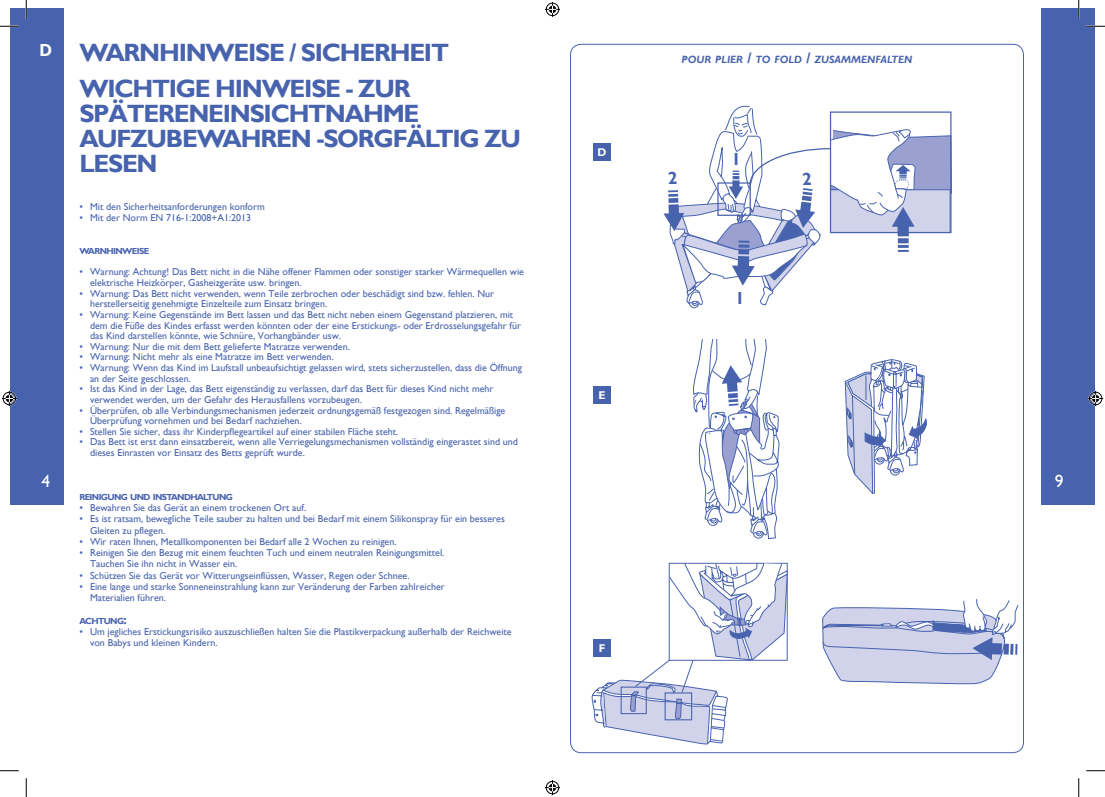
<style>
.page{position:relative;width:1105px;height:797px;background:#fff}
.page>*{position:absolute;margin:0;border:0;box-sizing:border-box;transform-origin:0 0}
.t1{font:700 25px/25px "Gill Sans";letter-spacing:-.05em;color:#4863ae}
.t2{font:700 17.5px "Gill Sans";color:#4863ae}
.t3{font:17.5px "Gill Sans";color:#fff}
.t4{font:700 11.25px "Gill Sans";color:#fff}
.t5{font:italic 700 10.5px "Gill Sans";color:#4863ae}
.t6{font:10px/10.6px "Gill Sans";color:#4863ae}
.t7{font:700 8.75px "Gill Sans";letter-spacing:-.07em;color:#4863ae}
.s1{font-size:12.5px}
.s2{font-size:15px}
</style>
<div class="page">
<div style="left:10px;top:8px;width:53px;height:496px;background:#4863ae"></div>
<svg style="left:693px;top:339px;width:86px;height:200px"></svg>
<svg style="left:845px;top:359px;width:82px;height:135px"></svg>
<svg style="left:663px;top:106px;width:289px;height:202px"></svg>
<div style="left:830px;top:111px;width:121px;height:122px;border:1px solid #4863ae"></div>
<svg style="left:592px;top:562px;width:196px;height:182px"></svg>
<svg style="left:822px;top:599px;width:196px;height:85px"></svg>
<div style="left:593px;top:143px;width:18px;height:18px;background:#4863ae"></div>
<div style="left:593px;top:386px;width:18px;height:18px;background:#4863ae"></div>
<div style="left:593px;top:639px;width:18px;height:18px;background:#4863ae"></div>
<div style="left:1041px;top:8px;width:54px;height:496px;background:#4863ae"></div>
<svg style="left:0;top:25px;width:19px;height:2px"></svg>
<svg style="left:1086px;top:25px;width:19px;height:2px"></svg>
<svg style="left:0;top:770px;width:19px;height:1px"></svg>
<svg style="left:1086px;top:770px;width:19px;height:1px"></svg>
<svg style="left:25px;top:0;width:2px;height:19px"></svg>
<svg style="left:25px;top:778px;width:2px;height:19px"></svg>
<svg style="left:1078px;top:0;width:1px;height:19px"></svg>
<svg style="left:1078px;top:778px;width:1px;height:19px"></svg>
<svg style="left:545px;top:2px;width:15px;height:15px"></svg>
<svg style="left:545px;top:780px;width:15px;height:15px"></svg>
<svg style="left:2px;top:391px;width:15px;height:15px"></svg>
<svg style="left:1088px;top:391px;width:15px;height:15px"></svg>
<h1 class="t1" style="left:39px;top:40px;width:61px"><sup>D</sup> WARN</h1>
<h1 class="t1" style="left:159px;top:40px;width:36px">HINWEISE</h1>
<h1 class="t1" style="left:289px;top:40px;width:134px">/ SICHERHEIT</h1>
<h2 class="t3" style="left:41px;top:471px;width:10px">4</h2>
<h1 class="t1" style="left:79px;top:76px;width:443px">WICHTIGE HINWEISE - ZUR<br>SPÄTERENEINSICHTNAHM E<br>AUFZUBEWAHREN -SORGFÄLTIG ZU<br>LESEN</h1>
<p class="t6" style="left:79px;top:202px;width:187px">• Mit den Sicherheitsanforderungen konform</p>
<p class="t6" style="left:79px;top:212px;width:173px">• Mit der Norm EN 716-1:2008+A1:2013</p>
<p class="t7" style="left:79px;top:245px;width:71px">WARNHINWEISE</p>
<p class="t6" style="left:90px;top:267px;width:435px;text-indent:-11px">• Warnung: Achtung! Das Bett nicht in die Nähe offener Flammen oder sonstiger starker Wärmequellen wie elektrische Heizkörper, Gasheizgeräte usw. bringen.</p>
<p class="t6" style="left:90px;top:288px;width:406px;text-indent:-11px">• Warnung: Das Bett nicht verwenden, wenn Teile zerbrochen oder beschädigt sind bzw. fehlen. Nur herstellerseitig genehmigte Einzelteile zum Einsatz bringen.</p>
<p class="t6" style="left:90px;top:309px;width:432px;text-indent:-11px">• Warnung: Keine Gegenstände im Bett lassen und das Bett nicht neben einem Gegenstand platzieren, mit dem die Füße des Kindes erfasst werden könnten oder der eine Erstickungs- oder Erdrosselungsgefahr für das Kind darstellen könnte, wie Schnüre, Vorhangbänder usw.</p>
<p class="t6" style="left:79px;top:341px;width:272px">• Warnung: Nur die mit dem Bett gelieferte Matratze verwenden.</p>
<p class="t6" style="left:79px;top:352px;width:256px">• Warnung: Nicht mehr als eine Matratze im Bett verwenden.</p>
<p class="t6" style="left:90px;top:362px;width:434px;text-indent:-11px">• Warnung: Wenn das Kind im Laufstall unbeaufsichtigt gelassen wird, stets sicherzustellen, dass die Öffnung an der Seite geschlossen.</p>
<p class="t6" style="left:90px;top:383px;width:405px;text-indent:-11px">• Ist das Kind in der Lage, das Bett eigenständig zu verlassen, darf das Bett für dieses Kind nicht mehr verwendet werden, um der Gefahr des Herausfallens vorzubeugen.</p>
<p class="t6" style="left:90px;top:405px;width:417px;text-indent:-11px">• Überprüfen, ob alle Verbindungsmechanismen jederzeit ordnungsgemäß festgezogen sind. Regelmäßige<br>Überprüfung vornehmen und bei Bedarf nachziehen.</p>
<p class="t6" style="left:79px;top:426px;width:321px">• Stellen Sie sicher, dass ihr Kinderpflegeartikel auf einer stabilen Fläche steht.</p>
<p class="t6" style="left:90px;top:436px;width:429px;text-indent:-11px">• Das Bett ist erst dann einsatzbereit, wenn alle Verriegelungsmechanismen vollständig eingerastet sind und dieses Einrasten vor Einsatz des Betts geprüft wurde.</p>
<p class="t7" style="left:79px;top:492px;width:155px">REINIGUNG UND INSTANDHALTUNG</p>
<p class="t6" style="left:79px;top:502px;width:228px">• Bewahren Sie das Gerät an einem trockenen Ort auf.</p>
<p class="t6" style="left:90px;top:513px;width:416px;line-height:11.2px;text-indent:-11px">• Es ist ratsam, bewegliche Teile sauber zu halten und bei Bedarf mit einem Silikonspray für ein besseres<br>Gleiten zu pflegen.</p>
<p class="t6" style="left:79px;top:536px;width:319px">• Wir raten Ihnen, Metallkomponenten bei Bedarf alle 2 Wochen zu reinigen.</p>
<p class="t6" style="left:90px;top:547px;width:356px;line-height:11.2px;text-indent:-11px">• Reinigen Sie den Bezug mit einem feuchten Tuch und einem neutralen Reinigungsmittel.<br>Tauchen Sie ihn nicht in Wasser ein.</p>
<p class="t6" style="left:79px;top:570px;width:332px">• Schützen Sie das Gerät vor Witterungseinflüssen, Wasser, Regen oder Schnee.</p>
<p class="t6" style="left:90px;top:581px;width:356px;line-height:11.2px;text-indent:-11px">• Eine lange und starke Sonneneinstrahlung kann zur Veränderung der Farben zahlreicher<br>Materialien führen.</p>
<p class="t7" style="left:79px;top:615px;width:49px">ACHTUNG<span class="s1">:</span></p>
<p class="t6" style="left:90px;top:626px;width:423px;line-height:11.2px;text-indent:-11px">• Um jegliches Erstickungsrisiko auszuschließen halten Sie die Plastikverpackung außerhalb der Reichweite von Babys und kleinen Kindern.</p>
<p class="t4" style="left:598px;top:146px;width:11px">D</p>
<p class="t4" style="left:598px;top:388px;width:9px">E</p>
<p class="t5" style="left:682px;top:53px;width:232px">POUR PLIER <span class="s2">/</span> TO FOLD <span class="s2">/</span> ZUSAMMENFALTEN</p>
<h2 class="t2" style="left:668px;top:168px;width:11px">2</h2>
<h2 class="t2" style="left:731px;top:149px;width:11px">1</h2>
<h2 class="t2" style="left:735px;top:287px;width:11px">1</h2>
<h2 class="t2" style="left:802px;top:169px;width:11px">2</h2>
<p class="t4" style="left:599px;top:642px;width:8px">F</p>
<h2 class="t3" style="left:1055px;top:471px;width:10px">9</h2>
</div>
